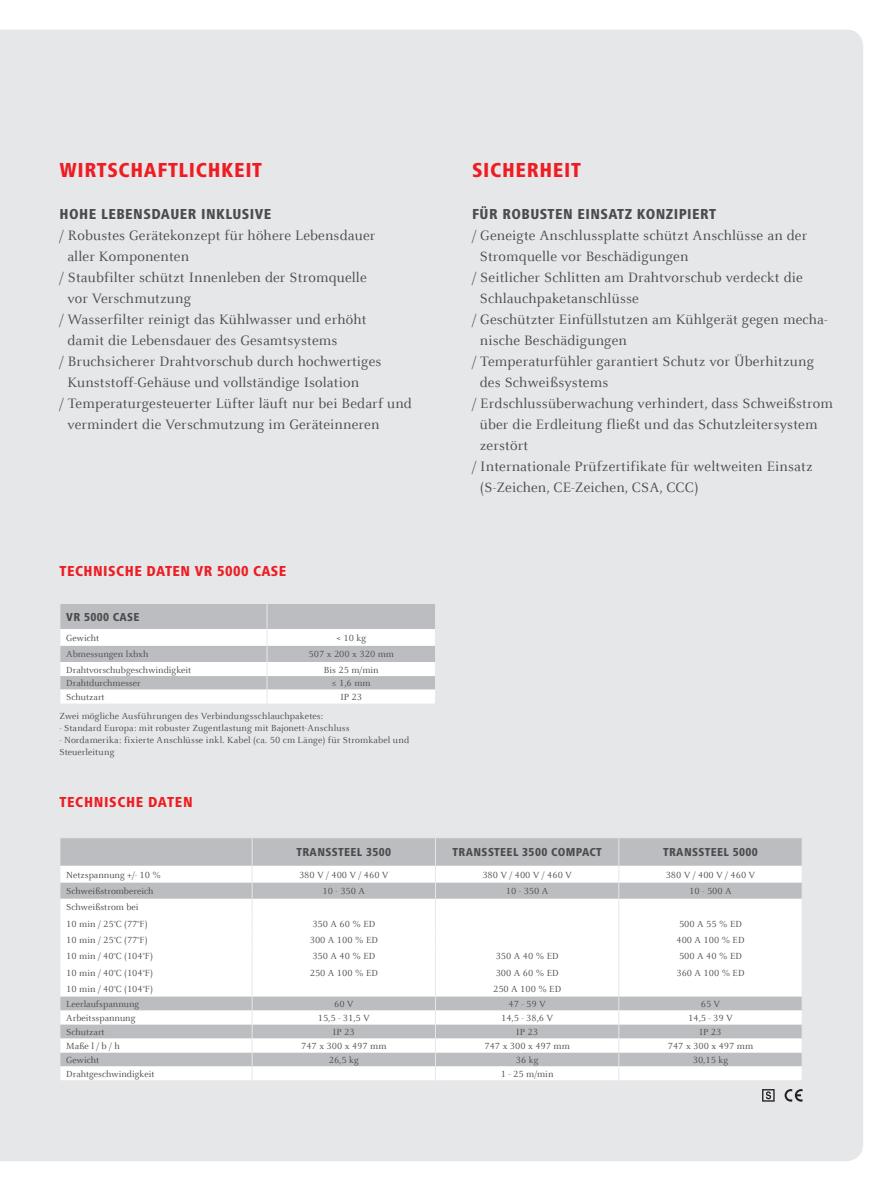
<style>
.page{position:relative;width:893px;height:1191px;background:#fff}
.page>*{position:absolute;margin:0;border:0;box-sizing:border-box;transform-origin:0 0}
.t1{font:800 condensed 21px "Frutiger Next LTW1 G";letter-spacing:.03em;color:#ee1d23}
.t2{font:15px "Celeste Offc Pro";letter-spacing:.01em;color:#4b4c4d}
.t3{font:800 condensed 15px "Frutiger Next LTW1 G";letter-spacing:.03em;color:#4b4c4d}
.t4{font:800 condensed 15px "Frutiger Next LTW1 G";letter-spacing:.03em;color:#ee1d23}
.t5{font:800 condensed 12px "Frutiger Next LTW1 G";letter-spacing:.03em;color:#4b4c4d}
.t6{font:9.75px/16.2px "Celeste Offc Pro";color:#4b4c4d}
</style>
<div class="page">
<div style="left:0;top:30px;width:863px;height:1131px;background:#e6e7e9"></div>
<hr style="left:60px;top:837px;width:192px;height:1px;background:#e6e7e9">
<hr style="left:252px;top:837px;width:183px;height:1px;background:#e6e7e9">
<hr style="left:435px;top:837px;width:184px;height:1px;background:#e6e7e9">
<hr style="left:619px;top:837px;width:183px;height:1px;background:#e6e7e9">
<svg style="left:60px;top:838px;width:743px;height:242px"></svg>
<svg style="left:60px;top:603px;width:376px;height:100px"></svg>
<svg style="left:785px;top:1089px;width:17px;height:12px"></svg>
<svg style="left:762px;top:1089px;width:13px;height:12px"></svg>
<h1 class="t1" style="left:60px;top:157px;width:204px">WIRTSCHAFTLICHKEIT</h1>
<p class="t3" style="left:60px;top:205px;width:212px">HOHE LEBENSDAUER INKLUSIVE</p>
<p class="t2" style="left:60px;top:226px;width:317px">/ Robustes Gerätekonzept für höhere Lebensdauer</p>
<p class="t2" style="left:67px;top:247px;width:123px">aller Komponenten</p>
<p class="t2" style="left:60px;top:268px;width:309px">/ Staubfilter schützt Innenleben der Stromquelle</p>
<p class="t2" style="left:67px;top:289px;width:125px">vor Verschmutzung</p>
<p class="t2" style="left:60px;top:310px;width:309px">/ Wasserfilter reinigt das Kühlwasser und erhöht</p>
<p class="t2" style="left:67px;top:331px;width:272px">damit die Lebensdauer des Gesamtsystems</p>
<p class="t2" style="left:60px;top:352px;width:323px">/ Bruchsicherer Drahtvorschub durch hochwertiges</p>
<p class="t2" style="left:67px;top:373px;width:293px">Kunststoff-Gehäuse und vollständige Isolation</p>
<p class="t2" style="left:60px;top:394px;width:354px">/ Temperaturgesteuerter Lüfter läuft nur bei Bedarf und</p>
<p class="t2" style="left:67px;top:415px;width:314px">vermindert die Verschmutzung im Geräteinneren</p>
<p class="t4" style="left:60px;top:562px;width:25px">TECHNI</p>
<p class="t4" style="left:108px;top:562px;width:180px">SCH E DATEN VR 5000 CASE</p>
<p class="t5" style="left:66px;top:609px;width:68px">VR 5000 CASE</p>
<p class="t6" style="left:66px;top:629px;width:34px">Gewicht</p>
<p class="t6" style="left:336px;top:629px;width:32px">&lt; 10 kg</p>
<p class="t6" style="left:66px;top:646px;width:84px">Abmessungen lxbxh</p>
<p class="t6" style="left:309px;top:646px;width:87px">507 x 200 x 320 mm</p>
<p class="t6" style="left:66px;top:661px;width:127px">Drahtvorschubgeschwindigkeit</p>
<p class="t6" style="left:324px;top:661px;width:56px">Bis 25 m/min</p>
<p class="t6" style="left:66px;top:675px;width:76px">Drahtdurchmesser</p>
<p class="t6" style="left:332px;top:675px;width:40px">≤ 1,6 mm</p>
<p class="t6" style="left:66px;top:689px;width:40px">Schutzart</p>
<p class="t6" style="left:340px;top:689px;width:23px">IP 23</p>
<p class="t6" style="left:60px;top:707px;width:265px">Zwei mögliche Ausführungen des Verbindungsschlauchpaketes:</p>
<p class="t6" style="left:60px;top:719px;width:292px">- Standard Europa: mit robuster Zugentlastung mit Bajonett-Anschluss</p>
<p class="t6" style="left:60px;top:733px;width:351px;line-height:12px">- Nordamerika: fixierte Anschlüsse inkl. Kabel (ca. 50 cm Länge) für Stromkabel und<br>Steuerleitung</p>
<p class="t4" style="left:60px;top:793px;width:135px">TECHNISCHE DATEN</p>
<h1 class="t1" style="left:472px;top:157px;width:101px">SICHERHEIT</h1>
<p class="t3" style="left:472px;top:205px;width:246px">FÜR ROBUSTEN EINSATZ KONZIPIERT</p>
<p class="t2" style="left:472px;top:226px;width:337px">/ Geneigte Anschlussplatte schützt Anschlüsse an der</p>
<p class="t2" style="left:480px;top:247px;width:210px">Stromquelle vor Beschädigungen</p>
<p class="t2" style="left:472px;top:268px;width:332px">/ Seitlicher Schlitten am Drahtvorschub verdeckt die</p>
<p class="t2" style="left:480px;top:289px;width:161px">Schlauchpaketanschlüsse</p>
<p class="t2" style="left:472px;top:310px;width:357px">/ Geschützter Einfüllstutzen am Kühlgerät gegen mecha-</p>
<p class="t2" style="left:480px;top:331px;width:149px">nische Beschädigungen</p>
<p class="t2" style="left:472px;top:352px;width:344px">/ Temperaturfühler garantiert Schutz vor Überhitzung</p>
<p class="t2" style="left:480px;top:373px;width:130px">des Schweißsystems</p>
<p class="t2" style="left:472px;top:394px;width:362px">/ Erdschlussüberwachung verhindert, dass Schweißstrom</p>
<p class="t2" style="left:480px;top:415px;width:339px">über die Erdleitung fließt und das Schutzleitersystem</p>
<p class="t2" style="left:480px;top:436px;width:50px">zerstört</p>
<p class="t2" style="left:472px;top:457px;width:342px">/ Internationale Prüfzertifikate für weltweiten Einsatz</p>
<p class="t2" style="left:480px;top:478px;width:220px">(S-Zeichen, CE-Zeichen, CSA, CCC)</p>
<p class="t5" style="left:296px;top:845px;width:96px">TRANSSTEE L 3500</p>
<p class="t5" style="left:453px;top:845px;width:150px">TRANSSTEE L 3500 COMPACT</p>
<p class="t5" style="left:663px;top:845px;width:96px">TRANSSTEE L 5000</p>
<p class="t6" style="left:66px;top:866px;width:96px">Netzspannung +/- 10 %</p>
<p class="t6" style="left:299px;top:866px;width:91px">380 V / 400 V / 460 V</p>
<p class="t6" style="left:482px;top:866px;width:91px">380 V / 400 V / 460 V</p>
<p class="t6" style="left:666px;top:866px;width:91px">380 V / 400 V / 460 V</p>
<p class="t6" style="left:66px;top:883px;width:89px">Schweißstrombereich</p>
<p class="t6" style="left:323px;top:883px;width:44px">10 - 350 A</p>
<p class="t6" style="left:506px;top:883px;width:44px">10 - 350 A</p>
<p class="t6" style="left:689px;top:883px;width:44px">10 - 500 A</p>
<p class="t6" style="left:66px;top:899px;width:83px">Schweißstrom bei<br>10 min / 25°C (77°F)</p>
<p class="t6" style="left:312px;top:915px;width:64px">350 A 60 % ED</p>
<p class="t6" style="left:679px;top:915px;width:64px">500 A 55 % ED</p>
<p class="t6" style="left:66px;top:931px;width:83px">10 min / 25°C (77°F)</p>
<p class="t6" style="left:310px;top:931px;width:70px">300 A 100 % ED</p>
<p class="t6" style="left:676px;top:931px;width:70px">400 A 100 % ED</p>
<p class="t6" style="left:66px;top:948px;width:88px">10 min / 40°C (104°F)</p>
<p class="t6" style="left:312px;top:948px;width:64px">350 A 40 % ED</p>
<p class="t6" style="left:496px;top:948px;width:64px">350 A 40 % ED</p>
<p class="t6" style="left:679px;top:948px;width:64px">500 A 40 % ED</p>
<p class="t6" style="left:66px;top:964px;width:88px">10 min / 40°C (104°F)</p>
<p class="t6" style="left:310px;top:964px;width:70px">250 A 100 % ED</p>
<p class="t6" style="left:496px;top:964px;width:64px">300 A 60 % ED</p>
<p class="t6" style="left:676px;top:964px;width:70px">360 A 100 % ED</p>
<p class="t6" style="left:66px;top:980px;width:88px">10 min / 40°C (104°F)</p>
<p class="t6" style="left:493px;top:980px;width:70px">250 A 100 % ED</p>
<p class="t6" style="left:66px;top:995px;width:75px">Leerlaufspannung</p>
<p class="t6" style="left:334px;top:995px;width:21px">60 V</p>
<p class="t6" style="left:509px;top:995px;width:39px">47 - 59 V</p>
<p class="t6" style="left:701px;top:995px;width:21px">65 V</p>
<p class="t6" style="left:66px;top:1009px;width:71px">Arbeitsspannung</p>
<p class="t6" style="left:318px;top:1009px;width:54px">15,5 - 31,5 V</p>
<p class="t6" style="left:501px;top:1009px;width:54px">14,5 - 38,6 V</p>
<p class="t6" style="left:688px;top:1009px;width:46px">14,5 - 39 V</p>
<p class="t6" style="left:66px;top:1023px;width:40px">Schutzart</p>
<p class="t6" style="left:333px;top:1023px;width:23px">IP 23</p>
<p class="t6" style="left:516px;top:1023px;width:23px">IP 23</p>
<p class="t6" style="left:700px;top:1023px;width:23px">IP 23</p>
<p class="t6" style="left:66px;top:1037px;width:55px">Maße l / b / h</p>
<p class="t6" style="left:301px;top:1037px;width:87px">747 x 300 x 497 mm</p>
<p class="t6" style="left:484px;top:1037px;width:87px">747 x 300 x 497 mm</p>
<p class="t6" style="left:668px;top:1037px;width:87px">747 x 300 x 497 mm</p>
<p class="t6" style="left:66px;top:1051px;width:34px">Gewicht</p>
<p class="t6" style="left:329px;top:1051px;width:32px">26,5 kg</p>
<p class="t6" style="left:516px;top:1051px;width:24px">36 kg</p>
<p class="t6" style="left:693px;top:1051px;width:37px">30,15 kg</p>
<p class="t6" style="left:66px;top:1065px;width:90px">Drahtgeschwindigkeit</p>
<p class="t6" style="left:501px;top:1065px;width:54px">1 - 25 m/min</p>
</div>
